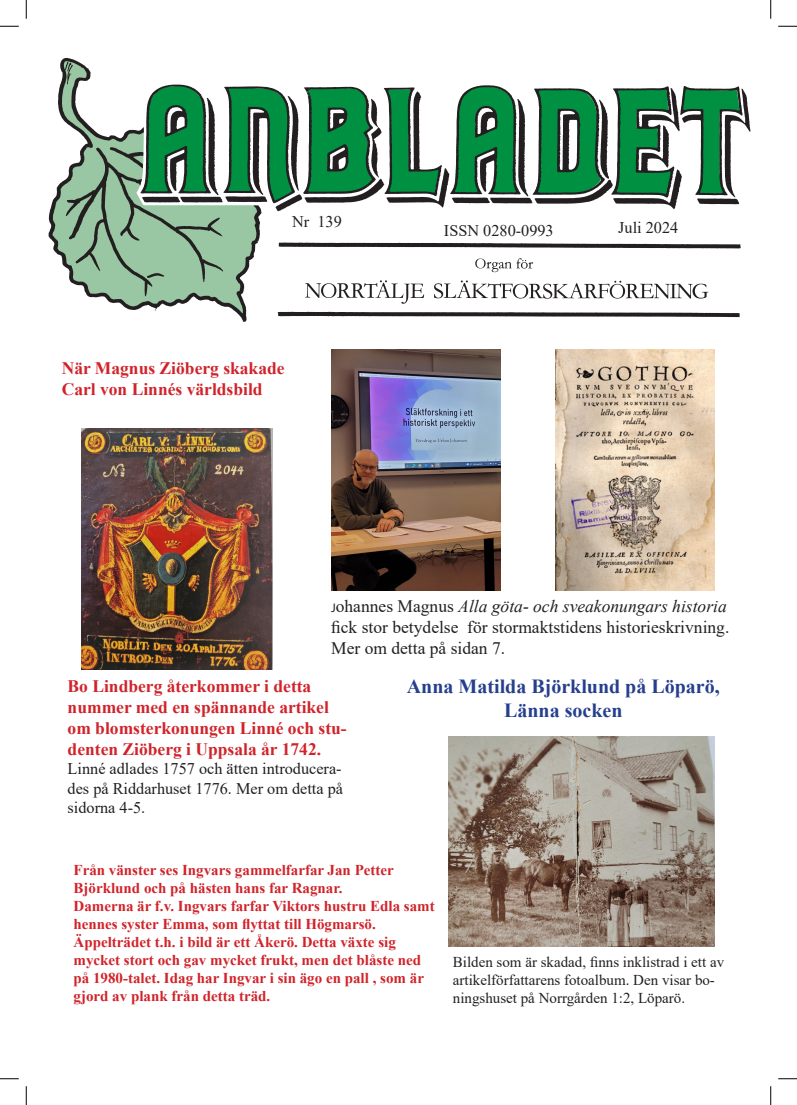
<style>
.page{position:relative;width:797px;height:1105px;background:#fff}
.page>*{position:absolute;margin:0;border:0;box-sizing:border-box;transform-origin:0 0}
.t1{font:700 20px/24px "Times New Roman";color:#253f8e;text-align:center}
.t2{font:700 17.5px/21px "Times New Roman";color:#d1232a}
.t3{font:17.5px/21px "Times New Roman";color:#231f20}
.t4{font:16.25px/19.5px "Times New Roman";color:#231f20;text-align:justify}
.t5{font:700 15px/18px "Times New Roman";color:#d1232a}
.t6{font:15px/18px "Times New Roman";color:#231f20}
.s1{font-family:"Myriad Pro";font-size:12.5px}
.s2{font-style:italic}
</style>
<div class="page">
<img style="left:48px;top:57px;width:703px;height:265px">
<img style="left:555px;top:349px;width:159px;height:241px">
<img style="left:331px;top:349px;width:169px;height:241px">
<img style="left:82px;top:428px;width:190px;height:241px">
<img style="left:448px;top:736px;width:266px;height:210px">
<svg style="left:0;top:25px;width:19px;height:2px"></svg>
<svg style="left:778px;top:25px;width:19px;height:2px"></svg>
<svg style="left:0;top:1078px;width:19px;height:1px"></svg>
<svg style="left:778px;top:1078px;width:19px;height:1px"></svg>
<svg style="left:25px;top:0;width:2px;height:19px"></svg>
<svg style="left:25px;top:1086px;width:2px;height:19px"></svg>
<svg style="left:770px;top:0;width:1px;height:19px"></svg>
<svg style="left:770px;top:1086px;width:1px;height:19px"></svg>
<p class="t4" style="left:292px;top:211px;width:51px">Nr 139</p>
<p class="t2" style="left:62px;top:357px;width:224px">När Magnus Ziöberg skakade<br>Carl von Linnés världsbild</p>
<p class="t4" style="left:444px;top:220px;width:111px">ISSN 0280-0993</p>
<p class="t4" style="left:618px;top:218px;width:62px">Juli 2024</p>
<p class="t3" style="left:331px;top:596px;width:400px"><span class="s1">J</span>ohannes Magnus <span class="s2">Alla göta- och sveakonungars historia </span>fick stor betydelse för stormaktstidens historieskrivning.<br>Mer om detta på sidan 7.</p>
<p class="t2" style="left:68px;top:675px;width:281px">Bo Lindberg återkommer i detta nummer med en spännande artikel om blomsterkonungen Linné och stu&shy;denten Ziöberg i Uppsala år 1742.</p>
<p class="t4" style="left:68px;top:758px;width:277px">Linné adlades 1757 och ätten introducera&shy;des på Riddarhuset 1776. Mer om detta på sidorna 4-5.</p>
<h1 class="t1" style="left:407px;top:674px;width:314px">Anna Matilda Björklund på Löparö,<br>Länna socken</h1>
<p class="t5" style="left:73px;top:860px;width:363px">Från vänster ses Ingvars gammelfarfar Jan Petter Björklund och på hästen hans far Ragnar.<br>Damerna är f.v. Ingvars farfar Viktors hustru Edla samt hennes syster Emma, som flyttat till Högmarsö.<br>Äppelträdet t.h. i bild är ett Åkerö. Detta växte sig mycket stort och gav mycket frukt, men det blåste ned på 1980-talet. Idag har Ingvar i sin ägo en pall , som är gjord av plank från detta träd.</p>
<p class="t6" style="left:453px;top:952px;width:273px">Bilden som är skadad, finns inklistrad i ett av artikelförfattarens fotoalbum. Den visar bo&shy;ningshuset på Norrgården 1:2, Löparö.</p>
</div>
